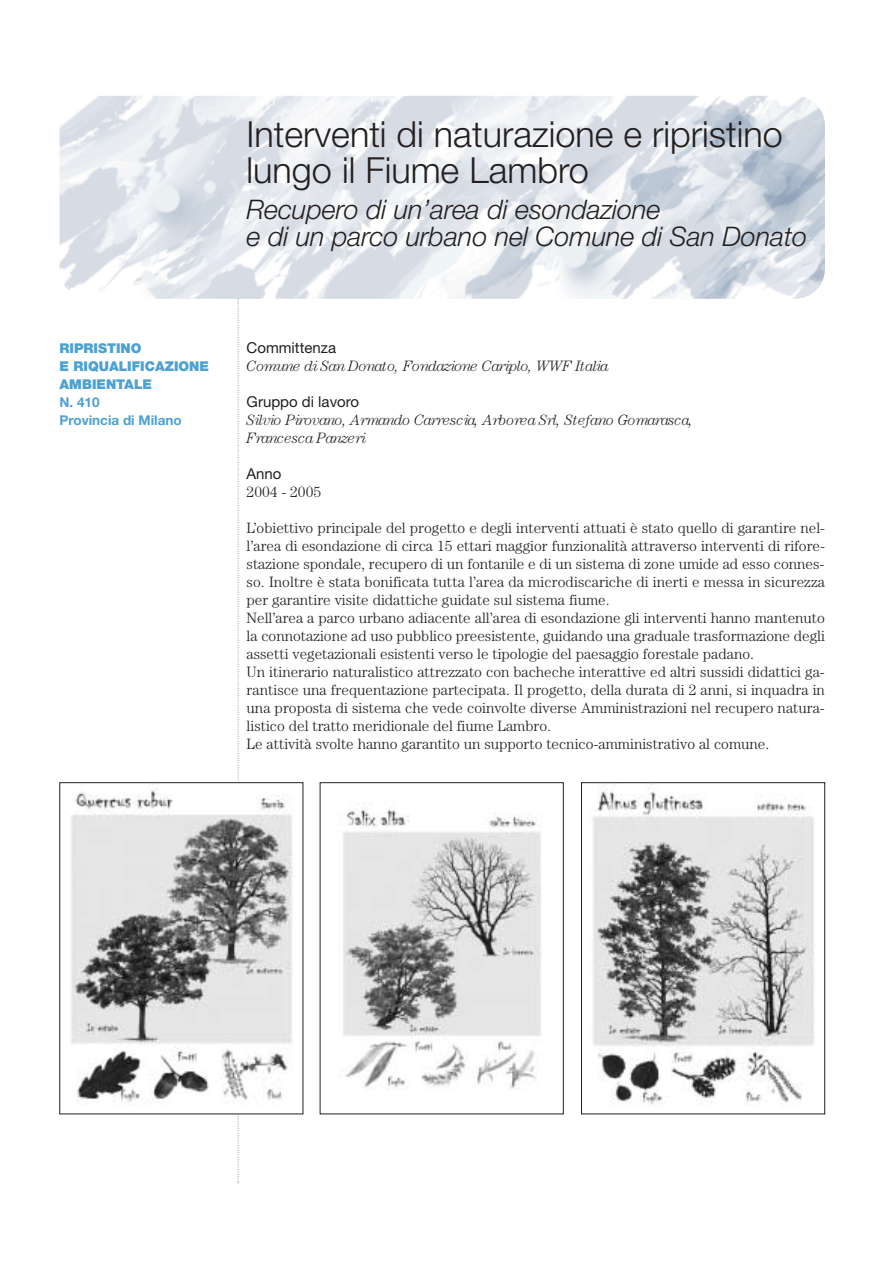
<style>
.page{position:relative;width:893px;height:1263px;background:#fff}
.page>*{position:absolute;margin:0;border:0;box-sizing:border-box;transform-origin:0 0}
.t1{font:300 36px/36px "Helvetica Neue";color:#231f20}
.t2{font:italic 300 27px/27px "Helvetica Neue";letter-spacing:-.005em;color:#231f20}
.t3{font:300 15px/18px "Century";color:#231f20}
.t4{font:italic 300 15px/18px "Century";letter-spacing:-.055em;color:#231f20}
.t5{font:italic 300 15px "Century";letter-spacing:-.035em;color:#231f20}
.t6{font:15px "Helvetica Neue";color:#231f20}
.t7{font:900 13.5px/18px "Helvetica Neue";color:#4ca1d2}
.t8{font:700 13.5px/18px "Helvetica Neue";color:#4ca1d2}
</style>
<div class="page">
<img style="left:60px;top:96px;width:765px;height:203px;border-radius:30px">
<svg style="left:238px;top:298px;width:1px;height:885px"></svg>
<div style="left:60px;top:783px;width:243px;height:331px;background:#fff"></div>
<img style="left:70px;top:788px;width:223px;height:316px">
<img style="left:343px;top:803px;width:198px;height:287px">
<img style="left:593px;top:784px;width:222px;height:322px">
<div style="left:581px;top:782px;width:244px;height:332px;border:1px solid #231f20"></div>
<p class="t7" style="left:60px;top:339px;width:151px">RIPRISTINO<br>E RIQUALIFICAZIONE<br>AMBIENTALE</p>
<p class="t8" style="left:60px;top:393px;width:124px">N. 410<br>Provincia di Milano</p>
<h1 class="t1" style="left:247px;top:115px;width:538px">Interventi di naturazione e ripristino lungo il Fiume Lambro</h1>
<h2 class="t2" style="left:247px;top:195px;width:562px">Recupero di un’area di esondazione<br>e di un parco urbano nel Comune di San Donato</h2>
<p class="t6" style="left:247px;top:338px;width:91px">Committenza</p>
<p class="t5" style="left:247px;top:357px;width:364px">Comune di San Donato, Fondazione Cariplo, WWF Italia</p>
<p class="t6" style="left:247px;top:392px;width:114px">Gruppo di lavoro</p>
<p class="t4" style="left:247px;top:411px;width:448px">Silvio Pirovano, Armando Carrescia, Arborea Srl, Stefano Gomarasca,<br>Francesca Panzeri</p>
<p class="t6" style="left:247px;top:464px;width:36px">Anno</p>
<p class="t3" style="left:247px;top:482px;width:76px">2004 - 2005</p>
<p class="t3" style="left:247px;top:518px;width:580px">L’obiettivo principale del progetto e degli interventi attuati è stato quello di garantire nel&shy;l’area di esondazione di circa 15 ettari maggior funzionalità attraverso interventi di rifore&shy;stazione spondale, recupero di un fontanile e di un sistema di zone umide ad esso connes&shy;so. Inoltre è stata bonificata tutta l’area da microdiscariche di inerti e messa in sicurezza per garantire visite didattiche guidate sul sistema fiume.<br>Nell’area a parco urbano adiacente all’area di esondazione gli interventi hanno mantenuto la connotazione ad uso pubblico preesistente, guidando una graduale trasformazione degli assetti vegetazionali esistenti verso le tipologie del paesaggio forestale padano.<br>Un itinerario naturalistico attrezzato con bacheche interattive ed altri sussidi didattici ga&shy;rantisce una frequentazione partecipata. Il progetto, della durata di 2 anni, si inquadra in una proposta di sistema che vede coinvolte diverse Amministrazioni nel recupero natura&shy;listico del tratto meridionale del fiume Lambro.<br>Le attività svolte hanno garantito un supporto tecnico-amministrativo al comune.</p>
</div>
